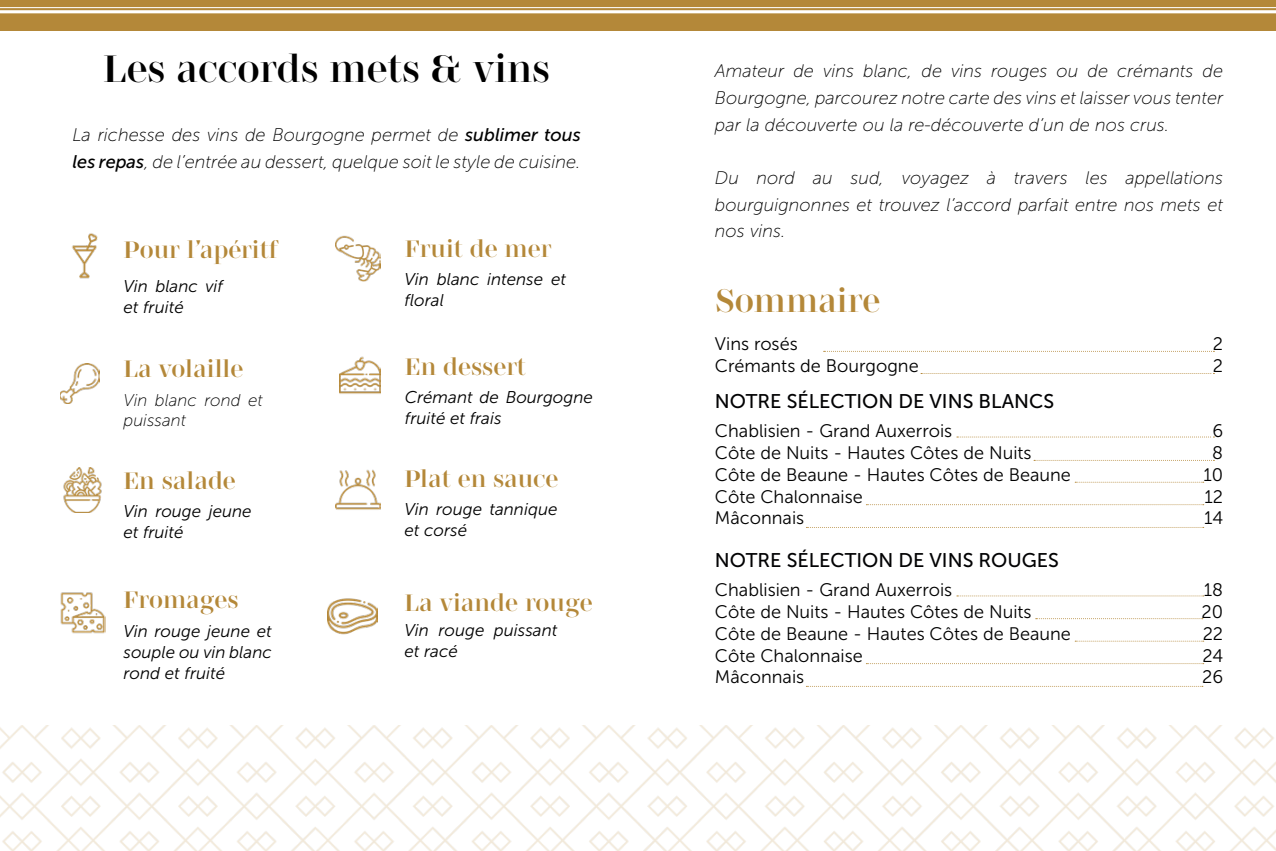
<style>
.page{position:relative;width:1276px;height:851px;background:#fff}
.page>*{position:absolute;margin:0;border:0;box-sizing:border-box;transform-origin:0 0}
.t1{font:38.88px "Stardom";color:#000}
.t2{font:33.5px "Stardom";color:#b48839}
.t3{font:24.25px "Stardom";color:#b48839}
.t4{font:19.75px "Museo Sans 500";color:#020203}
.t5{font:italic 18.25px/26.9px "Museo Sans 100";color:#000}
.t6{font:18.12px/21.8px "Museo Sans 300";color:#000}
.t7{font:italic 18.12px/26.6px "Museo Sans 100";color:#000;text-align:justify}
.t8{font:italic 17px/20.6px "Museo Sans 300";color:#000}
.t9{font:italic 17px/20.6px "Museo Sans 100";color:#000}
.s1{font-family:"Museo Sans 500"}
</style>
<div class="page">
<img style="left:0;top:725px;width:1276px;height:125px">
<div style="left:0;top:0;width:1276px;height:30px;background:#b48839"></div>
<hr style="left:0;top:7px;width:1276px;height:1px;background:#fff">
<hr style="left:0;top:10px;width:1276px;height:3px;background:#fff">
<svg style="left:957px;top:436px;width:257px;height:1px"></svg>
<svg style="left:1034px;top:460px;width:180px;height:1px"></svg>
<svg style="left:1075px;top:482px;width:128px;height:1px"></svg>
<svg style="left:866px;top:504px;width:337px;height:1px"></svg>
<svg style="left:806px;top:527px;width:397px;height:1px"></svg>
<svg style="left:957px;top:595px;width:246px;height:1px"></svg>
<svg style="left:1035px;top:618px;width:168px;height:1px"></svg>
<svg style="left:1075px;top:640px;width:128px;height:1px"></svg>
<svg style="left:866px;top:663px;width:337px;height:1px"></svg>
<svg style="left:806px;top:686px;width:397px;height:1px"></svg>
<svg style="left:823px;top:351px;width:391px;height:1px"></svg>
<svg style="left:921px;top:373px;width:293px;height:1px"></svg>
<img style="left:72px;top:233px;width:26px;height:46px">
<img style="left:335px;top:469px;width:46px;height:41px">
<img style="left:339px;top:356px;width:41px;height:38px">
<img style="left:60px;top:592px;width:45px;height:42px">
<img style="left:63px;top:468px;width:39px;height:44px">
<img style="left:328px;top:598px;width:49px;height:37px">
<img style="left:60px;top:363px;width:39px;height:40px">
<img style="left:335px;top:236px;width:46px;height:45px">
<h1 class="t1" style="left:103px;top:45px;width:448px">Les accords mets &amp; vins</h1>
<p class="t5" style="left:72px;top:122px;width:510px">La richesse des vins de Bourgogne permet de <span class="s1">sublimer tous les repas</span>, de l’entrée au dessert, quelque soit le style de cuisine.</p>
<h3 class="t3" style="left:123px;top:235px;width:156px">Pour l’apéritf</h3>
<p class="t8" style="left:123px;top:276px;width:101px">Vin blanc vif et fruité</p>
<h3 class="t3" style="left:123px;top:353px;width:121px">La volaille</h3>
<p class="t9" style="left:123px;top:390px;width:141px">Vin blanc rond et puissant</p>
<h3 class="t3" style="left:123px;top:466px;width:114px">En salade</h3>
<p class="t8" style="left:123px;top:501px;width:130px">Vin rouge jeune et fruité</p>
<h3 class="t3" style="left:123px;top:585px;width:117px">Fromages</h3>
<p class="t8" style="left:123px;top:621px;width:150px;text-align:justify">Vin rouge jeune et souple ou vin blanc rond et fruité</p>
<h3 class="t3" style="left:405px;top:234px;width:148px">Fruit de mer</h3>
<p class="t8" style="left:404px;top:269px;width:163px">Vin blanc intense et floral</p>
<h3 class="t3" style="left:405px;top:352px;width:123px">En dessert</h3>
<p class="t8" style="left:405px;top:387px;width:190px">Crémant de Bourgogne fruité et frais</p>
<h3 class="t3" style="left:404px;top:464px;width:155px">Plat en sauce</h3>
<p class="t8" style="left:404px;top:499px;width:154px">Vin rouge tannique et corsé</p>
<h3 class="t3" style="left:404px;top:588px;width:190px">La viande rouge</h3>
<p class="t8" style="left:404px;top:620px;width:154px">Vin rouge puissant et racé</p>
<p class="t7" style="left:715px;top:58px;width:510px">Amateur de vins blanc, de vins rouges ou de crémants de Bourgogne, parcourez notre carte des vins et laisser vous tenter par la découverte ou la re-découverte d’un de nos crus.</p>
<p class="t7" style="left:715px;top:165px;width:510px">Du nord au sud, voyagez à travers les appellations bourguignonnes et trouvez l’accord parfait entre nos mets et nos vins.</p>
<h2 class="t2" style="left:715px;top:280px;width:167px">Sommaire</h2>
<p class="t6" style="left:715px;top:333px;width:205px">Vins rosés<br>Crémants de Bourgogne</p>
<p class="t4" style="left:715px;top:391px;width:341px">NOTRE SÉLECTION DE VINS BLANCS</p>
<p class="t6" style="left:1213px;top:333px;width:12px">2<br>2</p>
<p class="t6" style="left:715px;top:420px;width:357px">Chablisien - Grand Auxerrois<br>Côte de Nuits - Hautes Côtes de Nuits<br>Côte de Beaune - Hautes Côtes de Beaune<br>Côte Chalonnaise<br>Mâconnais</p>
<p class="t6" style="left:1203px;top:420px;width:21px;text-align:center">6<br>8<br>10<br>12<br>14</p>
<p class="t4" style="left:715px;top:549px;width:345px">NOTRE SÉLECTION DE VINS ROUGES</p>
<p class="t6" style="left:715px;top:579px;width:357px">Chablisien - Grand Auxerrois<br>Côte de Nuits - Hautes Côtes de Nuits<br>Côte de Beaune - Hautes Côtes de Beaune<br>Côte Chalonnaise<br>Mâconnais</p>
<p class="t6" style="left:1201px;top:579px;width:23px;text-align:justify">18<br>20<br>22<br>24<br>26</p>
</div>
